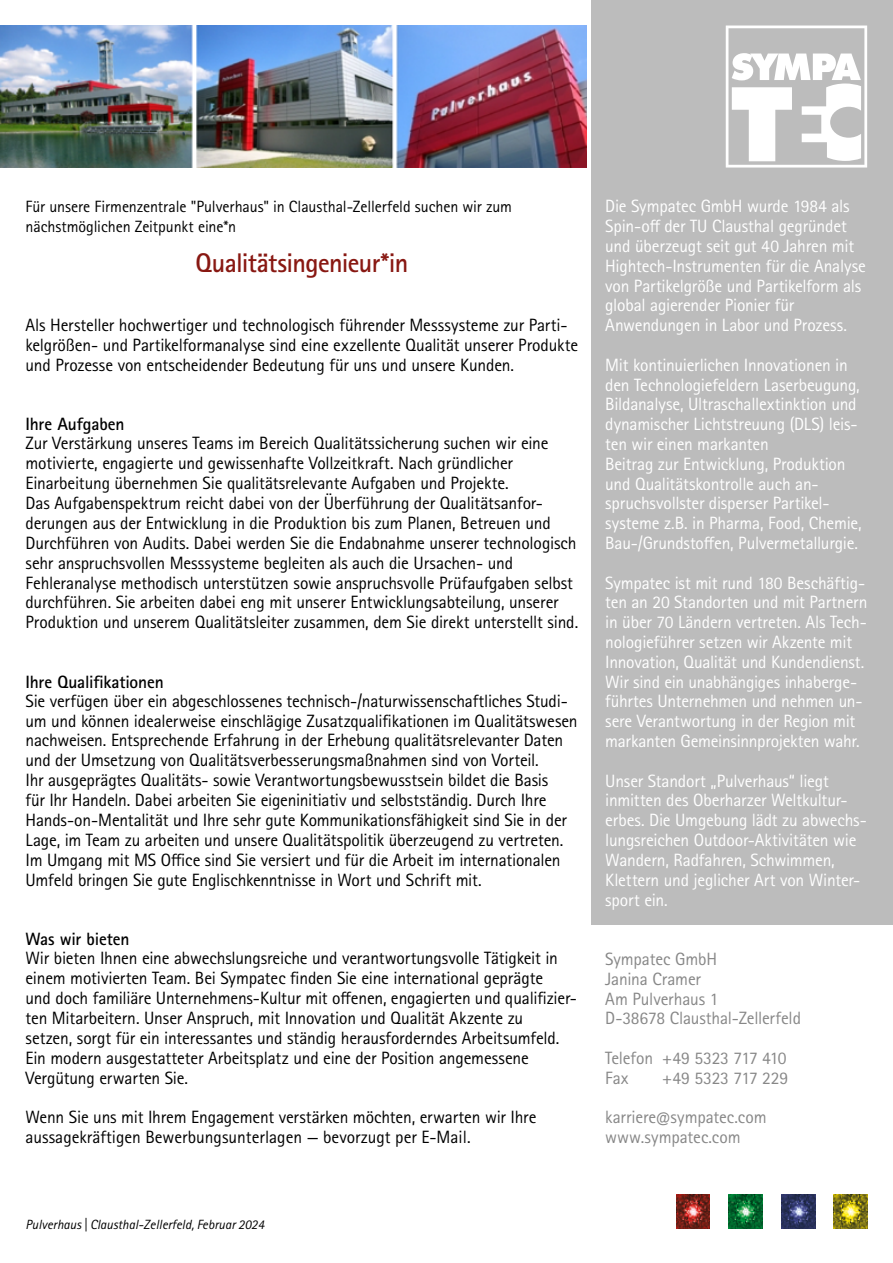
<style>
.page{position:relative;width:893px;height:1263px;background:#fff}
.page>*{position:absolute;margin:0;border:0;box-sizing:border-box;transform-origin:0 0}
.t1{font:700 27px "Rotis Sans Serif Std";letter-spacing:-.025em;color:#881812}
.t2{font:17.85px/20px "Rotis Sans Serif Std";letter-spacing:-.01em;color:#000}
.t3{font:17.85px/19.8px "Rotis Sans Serif Std";letter-spacing:-.015em;color:#fff}
.t4{font:17.85px/19.8px "Rotis Sans Serif Std";letter-spacing:-.01em;color:#878787}
.t5{font:700 17.85px "Rotis Sans Serif Std";letter-spacing:-.01em;color:#000}
.t6{font:16.35px/19.8px "Rotis Sans Serif Std";letter-spacing:-.005em;color:#000}
.t7{font:italic 13.35px "Rotis Sans Serif Std";color:#000}
</style>
<div class="page">
<div style="left:591px;top:0;width:302px;height:924px;background:#bcbcbc"></div>
<img style="left:676px;top:1195px;width:34px;height:34px">
<img style="left:729px;top:1195px;width:34px;height:34px">
<img style="left:781px;top:1195px;width:34px;height:34px">
<img style="left:834px;top:1195px;width:33px;height:34px">
<img style="left:0;top:26px;width:587px;height:142px">
<svg style="left:726px;top:26px;width:141px;height:142px"></svg>
<p class="t6" style="left:26px;top:197px;width:488px">Für unsere Firmenzentrale "Pulverhaus" in Clausthal-Zellerfeld suchen wir zum nächstmöglichen Zeitpunkt eine*n</p>
<h1 class="t1" style="left:196px;top:246px;width:214px">Qualitätsingenieur*in</h1>
<p class="t2" style="left:26px;top:315px;width:554px">Als Hersteller hochwertiger und technologisch führender Messsysteme zur Parti&shy;kelgrößen- und Partikelformanalyse sind eine exzellente Qualität unserer Produkte und Prozesse von entscheidender Bedeutung für uns und unsere Kunden.</p>
<p class="t5" style="left:26px;top:413px;width:100px">Ihre Aufgaben</p>
<p class="t2" style="left:26px;top:433px;width:554px">Zur Verstärkung unseres Teams im Bereich Qualitätssicherung suchen wir eine motivierte, engagierte und gewissenhafte Vollzeitkraft. Nach gründlicher Einarbeitung übernehmen Sie qualitätsrelevante Aufgaben und Projekte.<br>Das Aufgabenspektrum reicht dabei von der Überführung der Qualitätsanfor&shy;derungen aus der Entwicklung in die Produktion bis zum Planen, Betreuen und Durchführen von Audits. Dabei werden Sie die Endabnahme unserer technologisch sehr anspruchsvollen Messsysteme begleiten als auch die Ursachen- und Fehleranalyse methodisch unterstützen sowie anspruchsvolle Prüfaufgaben selbst durchführen. Sie arbeiten dabei eng mit unserer Entwicklungsabteilung, unserer Produktion und unserem Qualitätsleiter zusammen, dem Sie direkt unterstellt sind.</p>
<p class="t5" style="left:26px;top:670px;width:140px">Ihre Qualifikationen</p>
<p class="t2" style="left:26px;top:691px;width:554px">Sie verfügen über ein abgeschlossenes technisch-/naturwissenschaftliches Studi&shy;um und können idealerweise einschlägige Zusatzqualifikationen im Qualitätswesen nachweisen. Entsprechende Erfahrung in der Erhebung qualitätsrelevanter Daten und der Umsetzung von Qualitätsverbesserungsmaßnahmen sind von Vorteil.<br>Ihr ausgeprägtes Qualitäts- sowie Verantwortungsbewusstsein bildet die Basis<br>für Ihr Handeln. Dabei arbeiten Sie eigeninitiativ und selbstständig. Durch Ihre Hands-on-Mentalität und Ihre sehr gute Kommunikationsfähigkeit sind Sie in der Lage, im Team zu arbeiten und unsere Qualitätspolitik überzeugend zu vertreten.<br>Im Umgang mit MS Office sind Sie versiert und für die Arbeit im internationalen Umfeld bringen Sie gute Englischkenntnisse in Wort und Schrift mit.</p>
<p class="t5" style="left:26px;top:928px;width:106px">Was wir bieten</p>
<p class="t2" style="left:26px;top:948px;width:553px">Wir bieten Ihnen eine abwechslungsreiche und verantwortungsvolle Tätigkeit in einem motivierten Team. Bei Sympatec finden Sie eine international geprägte<br>und doch familiäre Unternehmens-Kultur mit offenen, engagierten und qualifizier&shy;ten Mitarbeitern. Unser Anspruch, mit Innovation und Qualität Akzente zu<br>setzen, sorgt für ein interessantes und ständig herausforderndes Arbeitsumfeld.<br>Ein modern ausgestatteter Arbeitsplatz und eine der Position angemessene Vergütung erwarten Sie.</p>
<p class="t2" style="left:26px;top:1107px;width:512px">Wenn Sie uns mit Ihrem Engagement verstärken möchten, erwarten wir Ihre aussagekräftigen Bewerbungsunterlagen — bevorzugt per E-Mail.</p>
<p class="t3" style="left:605px;top:197px;width:262px">Die Sympatec GmbH wurde 1984 als Spin-off der TU Clausthal gegründet und überzeugt seit gut 40 Jahren mit Hightech-Instrumenten für die Analyse von Partikelgröße und Partikelform als global agierender Pionier für Anwendungen in Labor und Prozess.</p>
<p class="t3" style="left:605px;top:355px;width:258px">Mit kontinuierlichen Innovationen in den Technologiefeldern Laserbeugung, Bildanalyse, Ultraschallextinktion und dynamischer Lichtstreuung (DLS) leis&shy;ten wir einen markanten<br>Beitrag zur Entwicklung, Produktion und Qualitätskontrolle auch an&shy;spruchsvollster disperser Partikel&shy;systeme z.B. in Pharma, Food, Chemie, Bau-/Grundstoffen, Pulvermetallurgie.</p>
<p class="t3" style="left:605px;top:573px;width:264px">Sympatec ist mit rund 180 Beschäftig&shy;ten an 20 Standorten und mit Partnern in über 70 Ländern vertreten. Als Tech&shy;nologieführer setzen wir Akzente mit Innovation, Qualität und Kundendienst.<br>Wir sind ein unabhängiges inhaberge&shy;führtes Unternehmen und nehmen un&shy;sere Verantwortung in der Region mit markanten Gemeinsinnprojekten wahr.</p>
<p class="t3" style="left:605px;top:771px;width:263px">Unser Standort „Pulverhaus“ liegt inmitten des Oberharzer Weltkultur&shy;erbes. Die Umgebung lädt zu abwechs&shy;lungsreichen Outdoor-Aktivitäten wie Wandern, Radfahren, Schwimmen, Klettern und jeglicher Art von Winter&shy;sport ein.</p>
<p class="t4" style="left:605px;top:949px;width:197px">Sympatec GmbH<br>Janina Cramer<br>Am Pulverhaus 1<br>D-38678 Clausthal-Zellerfeld</p>
<p class="t4" style="left:605px;top:1048px;width:183px">Telefon +49 5323 717 410<br>Fax</p>
<p class="t4" style="left:662px;top:1068px;width:127px">+49 5323 717 229</p>
<p class="t4" style="left:605px;top:1107px;width:163px">karriere@sympatec.com www.sympatec.com</p>
<p class="t7" style="left:26px;top:1216px;width:240px">Pulverhaus | Clausthal-Zellerfeld, Februar 2024</p>
</div>
